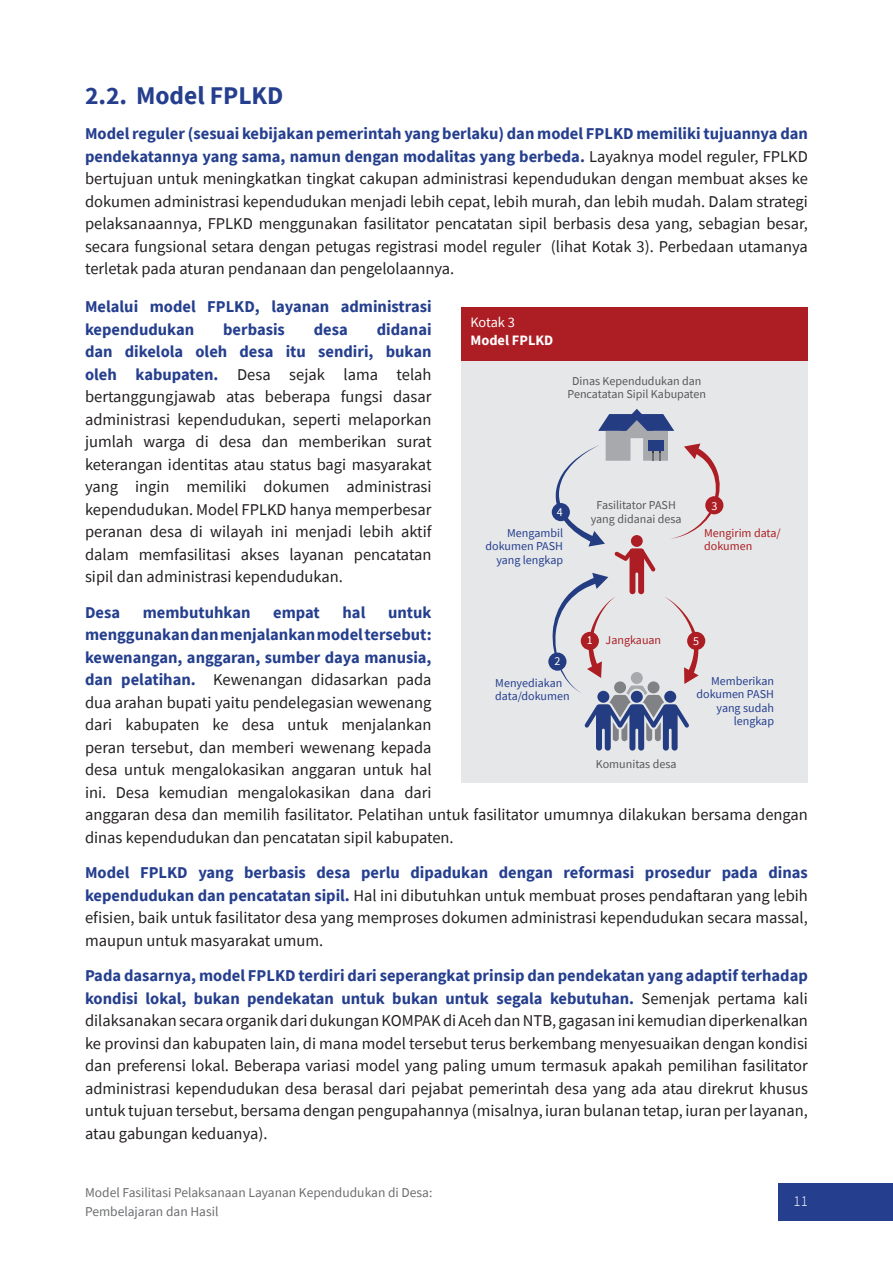
<style>
.page{position:relative;width:893px;height:1263px;background:#fff}
.page>*{position:absolute;margin:0;border:0;box-sizing:border-box;transform-origin:0 0}
.t1{font:700 25.5px "Source Sans Pro";color:#253f8e}
.t2{font:16.5px/22.5px "Source Sans Pro";color:#231f20;text-align:justify}
.t3{font:700 16.5px/22.5px "Source Sans Pro";color:#253f8e}
.t4{font:300 15px "Source Sans Pro";color:#fff}
.t5{font:700 14.4px "Source Sans Pro";color:#fff}
.t6{font:14.4px "Source Sans Pro";letter-spacing:-.01em;color:#fff}
.t7{font:13.5px/19.5px "Source Sans Pro";color:#6c6d70}
.t8{font:12px/13.4px "Source Sans Pro";color:#253f8e;text-align:right}
.t9{font:12px/13.4px "Source Sans Pro";color:#57585a;text-align:center}
.t10{font:12px/13.4px "Source Sans Pro";color:#ac1f25}
.t11{font:12px "Source Sans Pro";color:#fff}
.s1{font-weight:700;color:#253f8e}
</style>
<div class="page">
<div style="left:778px;top:1183px;width:115px;height:38px;background:#253f8e"></div>
<div style="left:461px;top:307px;width:347px;height:54px;background:#ac1e24"></div>
<div style="left:461px;top:361px;width:347px;height:421px;background:#e6e7e9"></div>
<svg style="left:548px;top:652px;width:18px;height:19px"></svg>
<svg style="left:552px;top:409px;width:169px;height:342px"></svg>
<div style="left:705px;top:496px;width:18px;height:18px;background:#ac1e24;border-radius:50%"></div>
<h1 class="t1" style="left:85px;top:78px;width:200px">2.2. Model FPLKD</h1>
<p class="t2" style="left:85px;top:123px;width:724px"><span class="s1">Model reguler (sesuai kebijakan pemerintah yang berlaku) dan model FPLKD memiliki tujuannya dan pendekatannya yang sama, namun dengan modalitas yang berbeda.</span> Layaknya model reguler, FPLKD bertujuan untuk meningkatkan tingkat cakupan administrasi kependudukan dengan membuat akses ke dokumen administrasi kependudukan menjadi lebih cepat, lebih murah, dan lebih mudah. Dalam strategi pelaksanaannya, FPLKD menggunakan fasilitator pencatatan sipil berbasis desa yang, sebagian besar, secara fungsional setara dengan petugas registrasi model reguler (lihat Kotak 3). Perbedaan utamanya terletak pada aturan pendanaan dan pengelolaannya.</p>
<p class="t3" style="left:85px;top:295px;width:348px">Melalui model FPLKD, layanan administrasi kependudukan</p>
<p class="t6" style="left:470px;top:313px;width:46px">Kotak 3</p>
<p class="t5" style="left:470px;top:330px;width:84px">Model FPLKD</p>
<p class="t2" style="left:85px;top:318px;width:348px;text-indent:292px"><span class="s1">didanai dan dikelola oleh desa itu sendiri, bukan oleh kabupaten.</span> Desa sejak lama telah bertanggungjawab atas beberapa fungsi dasar administrasi kependudukan, seperti melaporkan jumlah warga di desa dan memberikan surat keterangan identitas atau status bagi masyarakat yang ingin memiliki dokumen administrasi kependudukan. Model FPLKD hanya memperbesar peranan desa di wilayah ini menjadi lebih aktif dalam memfasilitasi akses layanan pencatatan sipil dan administrasi kependudukan.</p>
<p class="t3" style="left:85px;top:600px;width:37px">Desa</p>
<p class="t3" style="left:143px;top:600px;width:109px">membutuhkan</p>
<p class="t3" style="left:273px;top:600px;width:48px">empat</p>
<p class="t3" style="left:343px;top:600px;width:24px">hal</p>
<p class="t3" style="left:223px;top:318px;width:63px">berbasis</p>
<p class="t3" style="left:314px;top:318px;width:36px">desa</p>
<p class="t9" style="left:567px;top:374px;width:140px">Dinas Kependudukan dan<br>Pencatatan Sipil Kabupaten</p>
<p class="t9" style="left:591px;top:499px;width:92px">Fasilitator PASH yang didanai desa</p>
<p class="t11" style="left:711px;top:498px;width:7px">3</p>
<p class="t11" style="left:557px;top:504px;width:7px">4</p>
<p class="t10" style="left:704px;top:526px;width:78px">Mengirim data/ dokumen</p>
<p class="t8" style="left:486px;top:526px;width:79px">Mengambil dokumen PASH yang lengkap</p>
<p class="t2" style="left:85px;top:601px;width:724px;text-align:left;text-indent:303px"><span class="s1">untuk<br>menggunakan dan menjalankan model tersebut:<br>kewenangan, anggaran, sumber daya manusia,<br>dan pelatihan.</span> Kewenangan didasarkan pada<br>dua arahan bupati yaitu pendelegasian wewenang<br>dari kabupaten ke desa untuk menjalankan<br>peran tersebut, dan memberi wewenang kepada<br>desa untuk mengalokasikan anggaran untuk hal<br>ini. Desa kemudian mengalokasikan dana dari<br>anggaran desa dan memilih fasilitator. Pelatihan untuk fasilitator umumnya dilakukan bersama dengan dinas kependudukan dan pencatatan sipil kabupaten.</p>
<p class="t2" style="left:85px;top:861px;width:724px"><span class="s1">Model FPLKD yang berbasis desa perlu dipadukan dengan reformasi prosedur pada dinas kependudukan dan pencatatan sipil.</span> Hal ini dibutuhkan untuk membuat proses pendaftaran yang lebih efisien, baik untuk fasilitator desa yang memproses dokumen administrasi kependudukan secara massal, maupun untuk masyarakat umum.</p>
<p class="t2" style="left:85px;top:964px;width:724px"><span class="s1">Pada dasarnya, model FPLKD terdiri dari seperangkat prinsip dan pendekatan yang adaptif terhadap kondisi lokal, bukan pendekatan untuk bukan untuk segala kebutuhan.</span> Semenjak pertama kali dilaksanakan secara organik dari dukungan KOMPAK di Aceh dan NTB, gagasan ini kemudian diperkenalkan ke provinsi dan kabupaten lain, di mana model tersebut terus berkembang menyesuaikan dengan kondisi dan preferensi lokal. Beberapa variasi model yang paling umum termasuk apakah pemilihan fasilitator administrasi kependudukan desa berasal dari pejabat pemerintah desa yang ada atau direkrut khusus untuk tujuan tersebut, bersama dengan pengupahannya (misalnya, iuran bulanan tetap, iuran per layanan, atau gabungan keduanya).</p>
<p class="t10" style="left:606px;top:633px;width:57px">Jangkauan</p>
<p class="t11" style="left:587px;top:633px;width:7px">1</p>
<p class="t11" style="left:693px;top:633px;width:7px">5</p>
<p class="t11" style="left:554px;top:653px;width:7px">2</p>
<p class="t8" style="left:696px;top:674px;width:79px">Memberikan dokumen PASH yang sudah lengkap</p>
<p class="t8" style="left:495px;top:676px;width:76px;text-align:left">Menyediakan data/dokumen</p>
<p class="t9" style="left:596px;top:758px;width:82px">Komunitas desa</p>
<p class="t7" style="left:85px;top:1182px;width:349px">Model Fasilitasi Pelaksanaan Layanan Kependudukan di Desa:<br>Pembelajaran dan Hasil</p>
<p class="t4" style="left:794px;top:1192px;width:16px">11</p>
</div>
